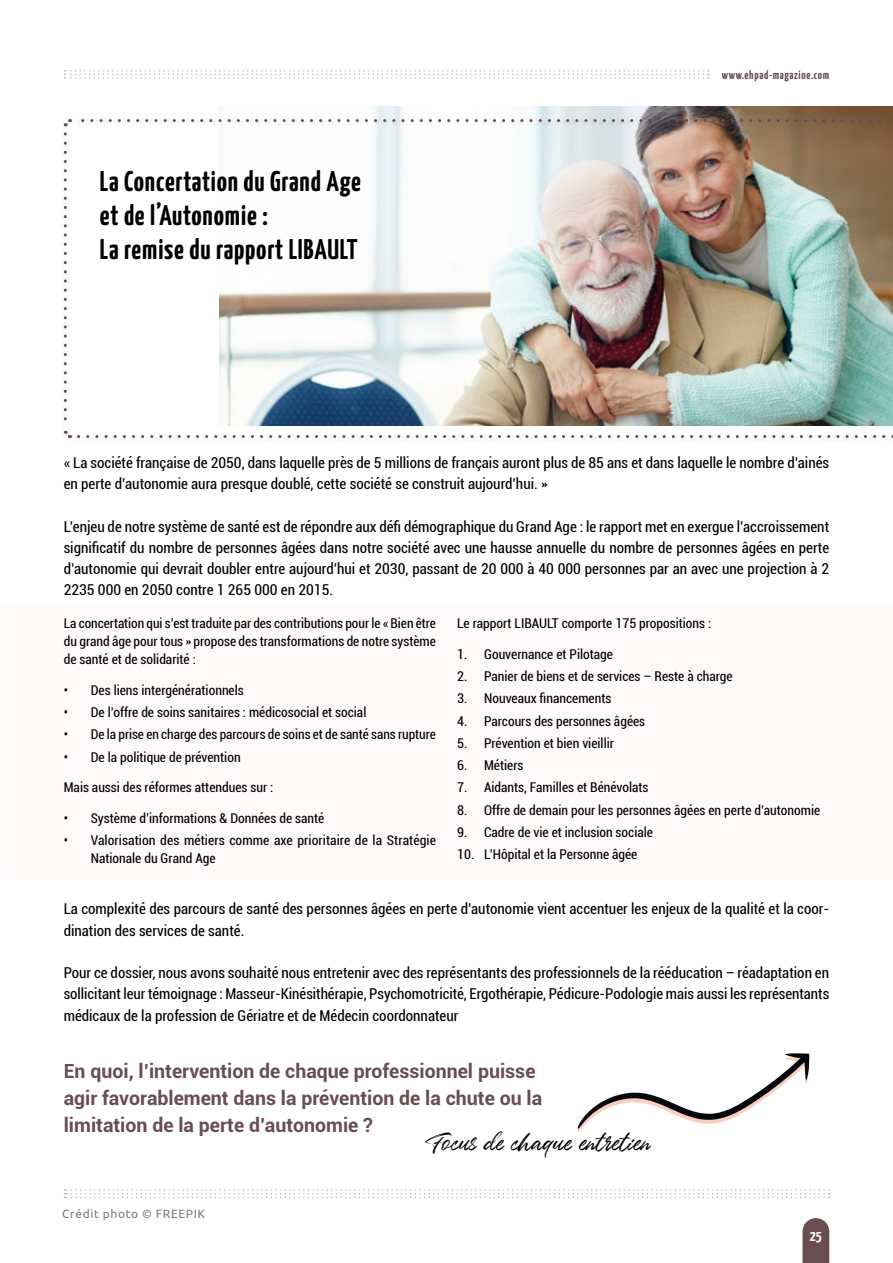
<style>
.page{position:relative;width:893px;height:1263px;background:#fff}
.page>*{position:absolute;margin:0;border:0;box-sizing:border-box;transform-origin:0 0}
.Titre{font:42px "Badass Moon";color:#000}
.Titre-2{font:700 28.5px/34.2px "Yanone Kaffeesatz";letter-spacing:.025em;color:#000}
.En_qoui{font:700 19.5px/27px "Roboto";color:#694d52}
.Roboto_consid{font:condensed 15px/21.3px "Roboto";color:#000}
.t1{font:700 15px "Yanone Kaffeesatz";color:#fff}
.Roboto_consid-2{font:condensed 13.5px/18px "Roboto";color:#000;text-align:justify}
.t2{font:700 12px "Yanone Kaffeesatz";letter-spacing:.05em;color:#694d52}
.copyrights{font:12px "Ubuntu";letter-spacing:.05em;color:#7c7b7b}
</style>
<div class="page">
<img style="left:375px;top:106px;width:518px;height:10px">
<svg style="left:577px;top:1053px;width:233px;height:80px"></svg>
<svg style="left:802px;top:1218px;width:27px;height:45px"></svg>
<svg style="left:64px;top:70px;width:645px;height:9px"></svg>
<svg style="left:64px;top:1189px;width:765px;height:9px"></svg>
<div style="left:61px;top:116px;width:832px;height:328px;background:#000;opacity:.18"></div>
<svg style="left:62px;top:134px;width:11px;height:305px"></svg>
<svg style="left:79px;top:431px;width:814px;height:7px"></svg>
<svg style="left:62px;top:118px;width:831px;height:10px"></svg>
<p class="Titre-2" style="left:100px;top:164px;width:262px">La Concertation du Grand Age et de l’Autonomie :<br>La remise du rapport LIBAULT</p>
<p class="t2" style="left:722px;top:67px;width:109px">www.ehpad-magazine.com</p>
<p class="Roboto_consid" style="left:64px;top:451px;width:767px">« La société française de 2050, dans laquelle près de 5 millions de français auront plus de 85 ans et dans laquelle le nombre d’ainés en perte d’autonomie aura presque doublé, cette société se construit aujourd’hui. »</p>
<p class="Roboto_consid" style="left:64px;top:515px;width:767px;text-align:justify">L’enjeu de notre système de santé est de répondre aux défi démographique du Grand Age : le rapport met en exergue l’accroissement significatif du nombre de personnes âgées dans notre société avec une hausse annuelle du nombre de personnes âgées en perte d’autonomie qui devrait doubler entre aujourd’hui et 2030, passant de 20 000 à 40 000 personnes par an avec une projection à 2<br>2235 000 en 2050 contre 1 265 000 en 2015.</p>
<p class="Roboto_consid-2" style="left:64px;top:614px;width:374px">La concertation qui s’est traduite par des contributions pour le « Bien être du grand âge pour tous » propose des transformations de notre système de santé et de solidarité :</p>
<p class="Roboto_consid-2" style="left:64px;top:680px;width:182px">• Des liens intergénérationnels</p>
<p class="Roboto_consid-2" style="left:64px;top:703px;width:304px">• De l’offre de soins sanitaires : médicosocial et social</p>
<p class="Roboto_consid-2" style="left:64px;top:725px;width:373px">• De la prise en charge des parcours de soins et de santé sans rupture</p>
<p class="Roboto_consid-2" style="left:64px;top:747px;width:178px">• De la politique de prévention</p>
<p class="Roboto_consid-2" style="left:64px;top:778px;width:211px">Mais aussi des réformes attendues sur :</p>
<p class="Roboto_consid-2" style="left:64px;top:809px;width:262px">• Système d’informations &amp; Données de santé</p>
<p class="Roboto_consid-2" style="left:91px;top:831px;width:347px;text-indent:-27px">• Valorisation des métiers comme axe prioritaire de la Stratégie<br>Nationale du Grand Age</p>
<p class="Roboto_consid-2" style="left:457px;top:614px;width:256px">Le rapport LIBAULT comporte 175 propositions :</p>
<p class="Roboto_consid-2" style="left:457px;top:644px;width:157px">1. Gouvernance et Pilotage</p>
<p class="Roboto_consid-2" style="left:457px;top:667px;width:277px">2. Panier de biens et de services – Reste à charge</p>
<p class="Roboto_consid-2" style="left:457px;top:689px;width:156px">3. Nouveaux financements</p>
<p class="Roboto_consid-2" style="left:457px;top:711px;width:190px">4. Parcours des personnes âgées</p>
<p class="Roboto_consid-2" style="left:457px;top:733px;width:158px">5. Prévention et bien vieillir</p>
<p class="Roboto_consid-2" style="left:457px;top:756px;width:68px">6. Métiers</p>
<p class="Roboto_consid-2" style="left:457px;top:778px;width:193px">7. Aidants, Familles et Bénévolats</p>
<p class="Roboto_consid-2" style="left:457px;top:800px;width:365px">8. Offre de demain pour les personnes âgées en perte d’autonomie</p>
<p class="Roboto_consid-2" style="left:457px;top:822px;width:197px">9. Cadre de vie et inclusion sociale</p>
<p class="Roboto_consid-2" style="left:457px;top:845px;width:182px">10. L’Hôpital et la Personne âgée</p>
<p class="Roboto_consid" style="left:64px;top:898px;width:767px">La complexité des parcours de santé des personnes âgées en perte d’autonomie vient accentuer les enjeux de la qualité et la coor&shy;dination des services de santé.</p>
<p class="Roboto_consid" style="left:64px;top:961px;width:767px;text-align:justify">Pour ce dossier, nous avons souhaité nous entretenir avec des représentants des professionnels de la rééducation – réadaptation en sollicitant leur témoignage : Masseur-Kinésithérapie, Psychomotricité, Ergothérapie, Pédicure-Podologie mais aussi les représentants médicaux de la profession de Gériatre et de Médecin coordonnateur</p>
<p class="En_qoui" style="left:64px;top:1056px;width:480px">En quoi, l’intervention de chaque professionnel puisse agir favorablement dans la prévention de la chute ou la limitation de la perte d’autonomie ?</p>
<p class="Titre" style="left:426px;top:1109px;width:226px">Focus de chaque entretien</p>
<p class="copyrights" style="left:62px;top:1206px;width:144px">Crédit photo © FREEPIK</p>
<p class="t1" style="left:810px;top:1226px;width:14px">25</p>
</div>
